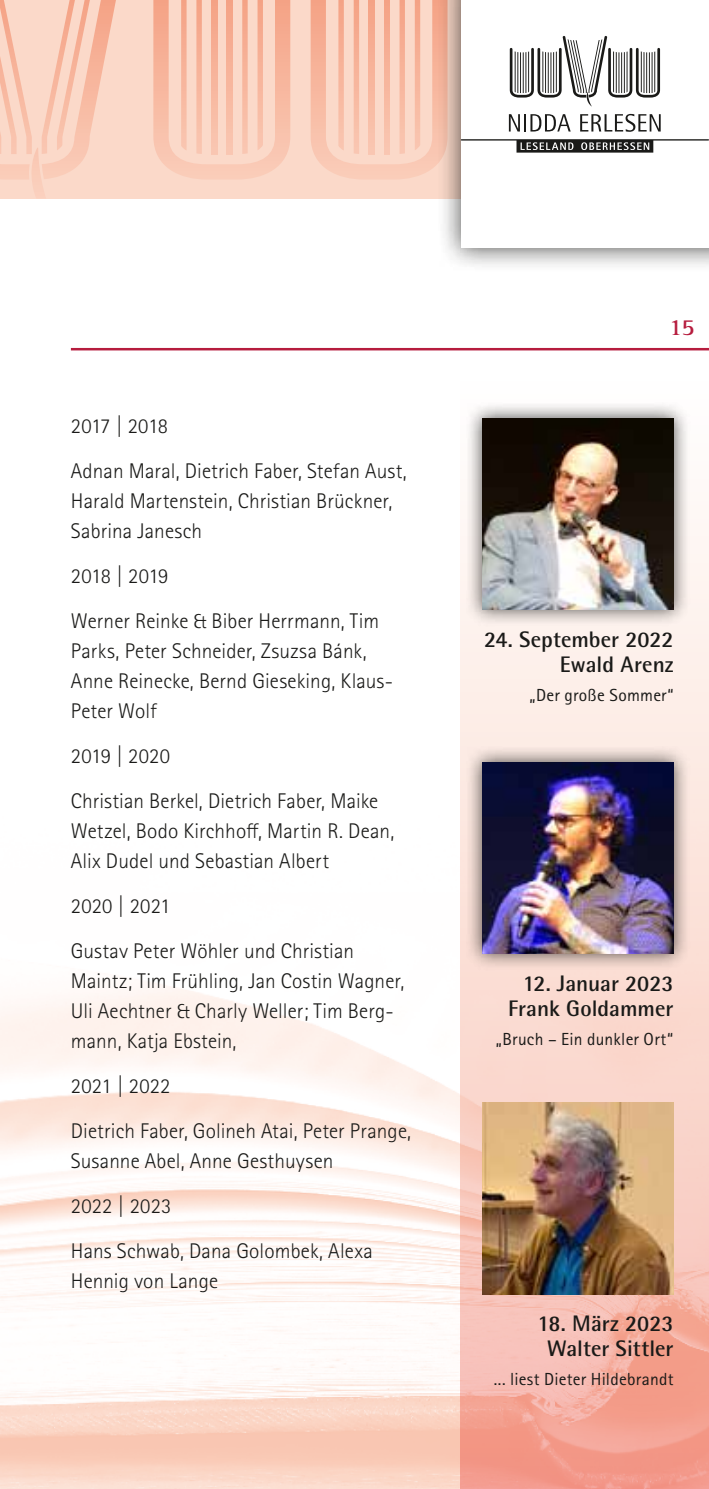
<style>
.page{position:relative;width:709px;height:1489px;background:#fff}
.page>*{position:absolute;margin:0;border:0;box-sizing:border-box;transform-origin:0 0}
.t1{font:700 23.75px "Rotis Serif Std";color:#b61c3e}
.t2{font:700 22.5px/25px "Rotis Semi Sans Std";color:#1a1a18;text-align:right}
.t3{font:300 21.25px/45px "Rotis Sans Serif Std";letter-spacing:.005em;color:#1a1a18}
.t4{font:17.5px "Rotis Sans Serif Std";letter-spacing:.015em;color:#1a1a18}
</style>
<div class="page">
<div style="left:0;top:0;width:709px;height:198px;background:#fbd9c9"></div>
<svg style="left:0;top:0;width:116px;height:196px"></svg>
<svg style="left:153px;top:0;width:137px;height:179px"></svg>
<svg style="left:311px;top:0;width:126px;height:179px"></svg>
<img style="left:0;top:523px;width:461px;height:965px">
<svg style="left:461px;top:523px;width:248px;height:965px"></svg>
<hr style="left:71px;top:348px;width:638px;height:2px;background:#b61c3e">
<div style="left:437px;top:0;width:272px;height:272px;background:#1a1a18;opacity:.75"></div>
<div style="left:461px;top:0;width:248px;height:248px;background:#fff"></div>
<svg style="left:461px;top:139px;width:248px;height:14px"></svg>
<svg style="left:510px;top:36px;width:150px;height:70px"></svg>
<svg style="left:509px;top:114px;width:61px;height:17px"></svg>
<svg style="left:580px;top:114px;width:80px;height:18px"></svg>
<div style="left:465px;top:401px;width:225px;height:225px;background:#1a1a18;opacity:.75"></div>
<img style="left:482px;top:418px;width:191px;height:191px">
<div style="left:465px;top:745px;width:225px;height:225px;background:#1a1a18;opacity:.75"></div>
<img style="left:482px;top:762px;width:191px;height:191px">
<img style="left:482px;top:1102px;width:191px;height:192px">
<p class="t3" style="left:71px;top:403px;width:337px">2017 | 2018<br>Adnan Maral, Dietrich Faber, Stefan Aust,</p>
<p class="t3" style="left:71px;top:486px;width:323px;line-height:30px">Harald Martenstein, Christian Brückner,<br>Sabrina Janesch</p>
<p class="t3" style="left:71px;top:553px;width:310px">2018 | 2019<br>Werner Reinke &amp; Biber Herrmann, Tim</p>
<p class="t3" style="left:71px;top:636px;width:321px;line-height:30px">Parks, Peter Schneider, Zsuzsa Bánk,<br>Anne Reinecke, Bernd Gieseking, Klaus-<br>Peter Wolf</p>
<p class="t3" style="left:71px;top:733px;width:309px">2019 | 2020<br>Christian Berkel, Dietrich Faber, Maike</p>
<p class="t3" style="left:71px;top:816px;width:325px;line-height:30px">Wetzel, Bodo Kirchhoff, Martin R. Dean,<br>Alix Dudel und Sebastian Albert</p>
<p class="t3" style="left:71px;top:883px;width:285px">2020 | 2021<br>Gustav Peter Wöhler und Christian</p>
<p class="t3" style="left:71px;top:966px;width:335px;line-height:30px">Maintz; Tim Frühling, Jan Costin Wagner,<br>Uli Aechtner &amp; Charly Weller; Tim Berg&shy;mann, Katja Ebstein,</p>
<p class="t3" style="left:71px;top:1063px;width:342px">2021 | 2022<br>Dietrich Faber, Golineh Atai, Peter Prange,</p>
<p class="t3" style="left:71px;top:1138px;width:304px">Susanne Abel, Anne Gesthuysen<br>2022 | 2023<br>Hans Schwab, Dana Golombek, Alexa</p>
<p class="t3" style="left:71px;top:1258px;width:149px">Hennig von Lange</p>
<p class="t1" style="left:669px;top:313px;width:27px">15</p>
<p class="t2" style="left:484px;top:626px;width:191px">24. September 2022<br>Ewald Arenz</p>
<p class="t4" style="left:529px;top:684px;width:146px">„Der große Sommer“</p>
<p class="t2" style="left:508px;top:970px;width:167px">12. Januar 2023<br>Frank Goldammer</p>
<p class="t4" style="left:496px;top:1028px;width:179px">„Bruch – Ein dunkler Ort“</p>
<p class="t2" style="left:537px;top:1310px;width:138px;text-align:center">18. März 2023<br>Walter Sittler</p>
<p class="t4" style="left:494px;top:1368px;width:181px">... liest Dieter Hildebrandt</p>
</div>
